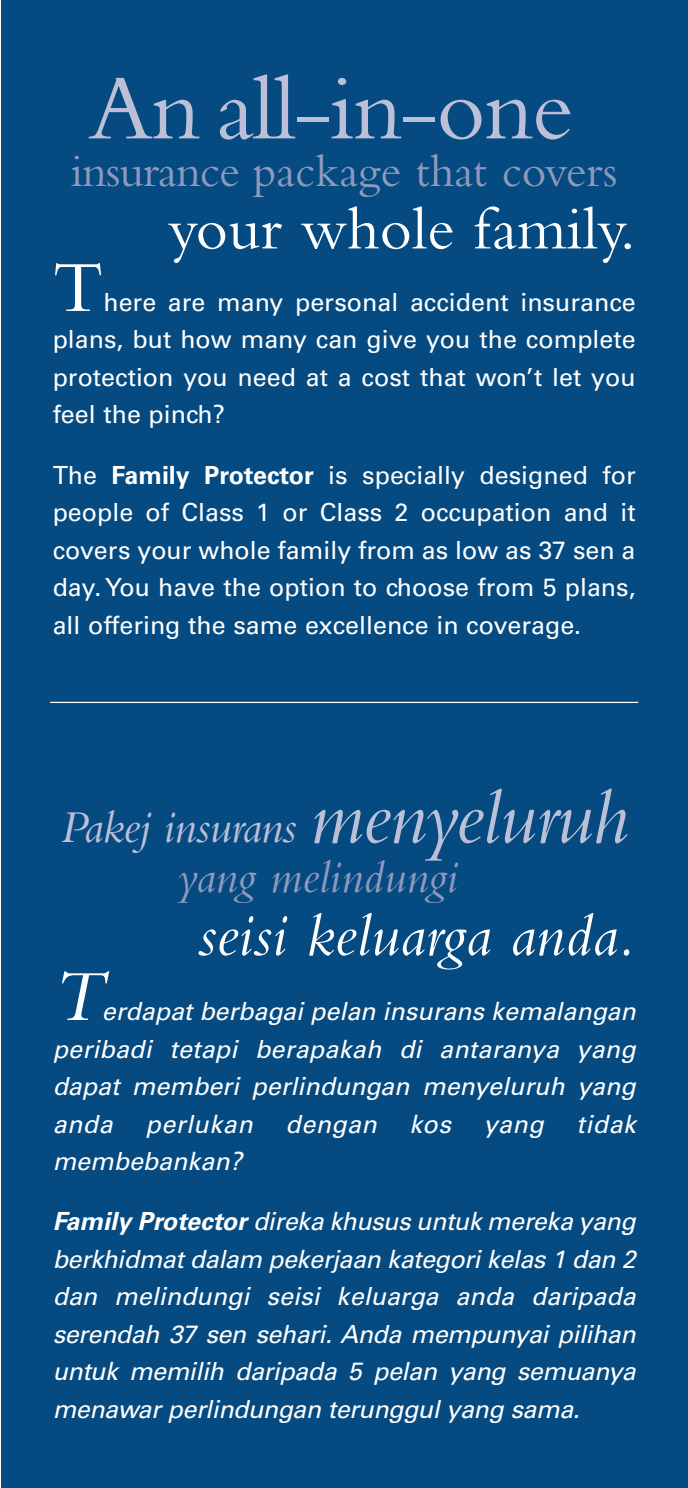
<style>
.page{position:relative;width:688px;height:1488px;background:#fff}
.page>*{position:absolute;margin:0;border:0;box-sizing:border-box;transform-origin:0 0}
.t1{font:95px "Bembo";letter-spacing:-.02em;color:#bbc0d7}
.t2{font:75px "Bembo";color:#fff}
.t3{font:italic 75px "Bembo";color:#fff}
.t4{font:italic 62.5px "Bembo";color:#fff}
.t5{font:62.5px "Bembo";color:#fff}
.t6{font:italic 47.5px/50px "Bembo";letter-spacing:-.015em;color:#8f99bd}
.t7{font:47.5px "Bembo";color:#8f99bd}
.t8{font:italic 25px/37.5px "Univers";color:#fff;text-align:justify}
.t9{font:25px/37.5px "Univers";color:#fff;text-align:justify}
.t10{font:italic 25px "Univers";letter-spacing:.02em;color:#fff}
.s1{font-weight:700}
.s2{color:#bbc0d7}
.s3{font-size:80px;color:#bbc0d7}
</style>
<div class="page">
<div style="left:1px;top:0;width:686px;height:1488px;background:#054a81"></div>
<hr style="left:50px;top:702px;width:588px;height:1px;background:#fff">
<h1 class="t1" style="left:88px;top:74px;width:486px">An all-in-one</h1>
<h3 class="t7" style="left:71px;top:154px;width:548px">insurance package that covers</h3>
<h3 class="t5" style="left:169px;top:206px;width:468px">your whole family.</h3>
<h2 class="t2" style="left:53px;top:260px;width:52px">T</h2>
<p class="t9" style="left:53px;top:286px;width:584px;text-indent:51px">here are many personal accident insurance plans, but how many can give you the complete protection you need at a cost that won’t let you feel the pinch?</p>
<p class="t9" style="left:53px;top:458px;width:584px">The <span class="s1">Family Protector</span> is specially designed for people of Class 1 or Class 2 occupation and it covers your whole family from as low as 37 sen a day. You have the option to choose from 5 plans, all offering the same excellence in coverage.</p>
<h3 class="t6" style="left:177px;top:807px;width:453px;text-indent:-117px"><span class="s2">Pakej insurans</span> <span class="s3">menyeluruh </span>yang melindungi</h3>
<h3 class="t4" style="left:197px;top:912px;width:439px">seisi keluarga anda.</h3>
<h2 class="t3" style="left:53px;top:969px;width:51px">T</h2>
<p class="t8" style="left:53px;top:994px;width:584px;text-indent:49px">erdapat berbagai pelan insurans kemalangan peribadi tetapi berapakah di antaranya yang dapat memberi perlindungan menyeluruh yang anda</p>
<p class="t10" style="left:145px;top:1114px;width:109px">perlukan</p>
<p class="t8" style="left:285px;top:1107px;width:93px">dengan</p>
<p class="t8" style="left:409px;top:1107px;width:43px">kos</p>
<p class="t8" style="left:483px;top:1107px;width:62px">yang</p>
<p class="t8" style="left:576px;top:1107px;width:61px">tidak</p>
<p class="t8" style="left:53px;top:1144px;width:191px">membebankan?</p>
<p class="t8" style="left:53px;top:1205px;width:584px"><span class="s1">Family Protector</span> direka khusus untuk mereka yang berkhidmat dalam pekerjaan kategori kelas 1 dan 2 dan melindungi seisi keluarga anda daripada serendah 37 sen sehari. Anda mempunyai pilihan untuk memilih daripada 5 pelan yang semuanya menawar perlindungan terunggul yang sama.</p>
</div>
